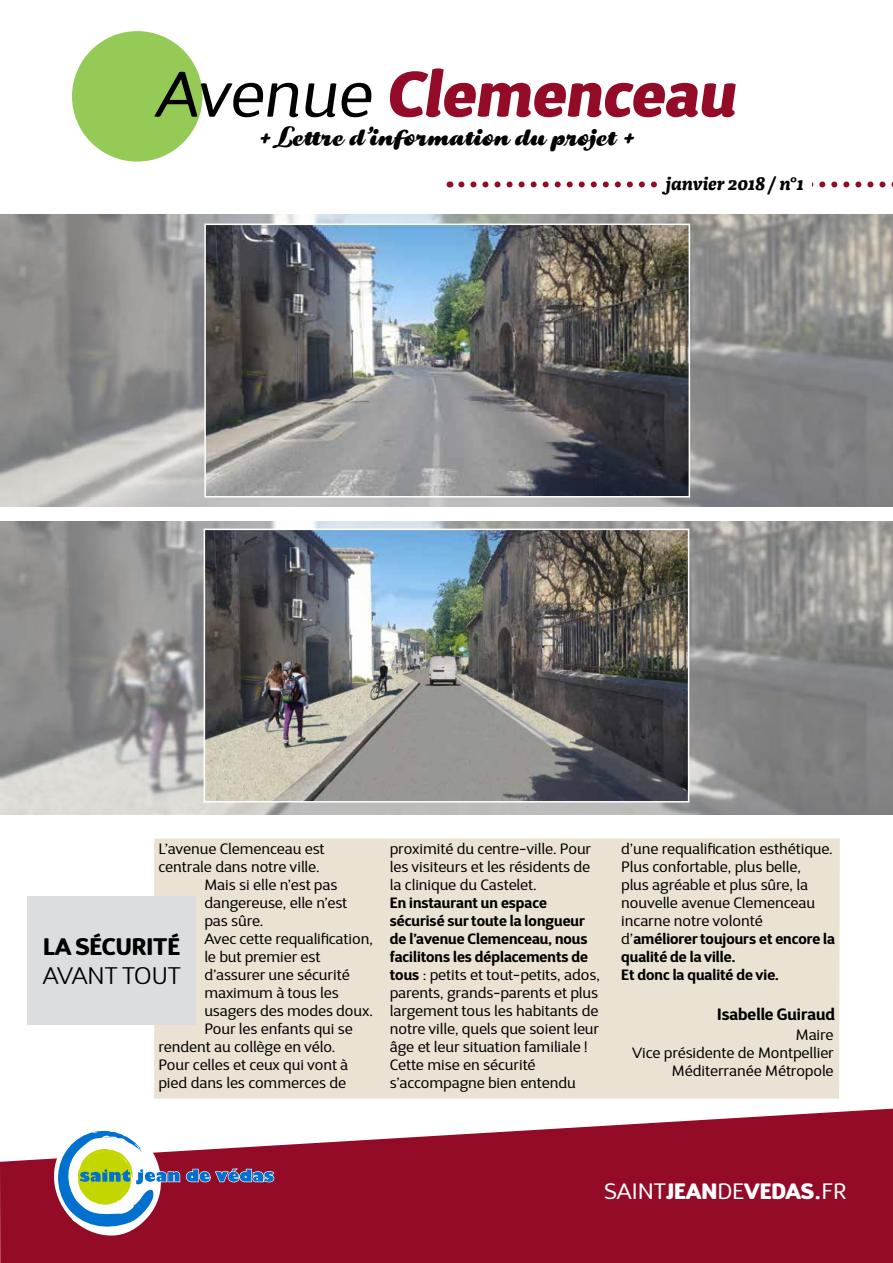
<style>
.page{position:relative;width:893px;height:1263px;background:#fff}
.page>*{position:absolute;margin:0;border:0;box-sizing:border-box;transform-origin:0 0}
.t1{font:italic 900 64.5px "D Sari";color:#930b27}
.t2{font:800 24px "D Sari";color:#000}
.t3{font:300 24px "D Sari";color:#000}
.t4{font:22.35px "D Sari";color:#fff}
.t5{font:19.5px "Bowling Script Basic";letter-spacing:.03em;color:#000}
.t6{font:italic 700 19.05px "Alda OT";color:#000}
.t7{font:700 16.5px "D Sari";color:#000}
.t8{font:15px/18px "D Sari";color:#000}
.s1{font-weight:400;color:#000}
.s2{font-weight:700}
.s3{font-weight:900}
.s4{font-size:31.8px}
</style>
<div class="page">
<div style="left:72px;top:31px;width:130px;height:131px;background:#95ca57;border-radius:50%"></div>
<img style="left:0;top:522px;width:893px;height:292px">
<img style="left:0;top:214px;width:893px;height:293px">
<img style="left:207px;top:532px;width:479px;height:267px">
<div style="left:204px;top:529px;width:485px;height:273px;border:2px solid #fff"></div>
<img style="left:207px;top:227px;width:480px;height:267px">
<div style="left:204px;top:224px;width:486px;height:273px;border:2px solid #fff"></div>
<div style="left:154px;top:838px;width:686px;height:261px;background:#eae2d2"></div>
<svg style="left:0;top:1108px;width:893px;height:155px;fill:#930b27"></svg>
<svg style="left:54px;top:1123px;width:220px;height:112px"></svg>
<svg style="left:461px;top:181px;width:432px;height:6px"></svg>
<div style="left:658px;top:171px;width:154px;height:24px;background:#fff"></div>
<div style="left:27px;top:896px;width:169px;height:129px;background:#dcddde"></div>
<h1 class="t1" style="left:154px;top:51px;width:582px"><span class="s1">Avenue</span> Clemenceau</h1>
<h3 class="t5" style="left:258px;top:126px;width:378px">+ Lettre d’information du projet +</h3>
<p class="t6" style="left:666px;top:176px;width:139px">janvier 2018 / n°1</p>
<p class="t8" style="left:158px;top:840px;width:168px">L’avenue Clemenceau est</p>
<p class="t8" style="left:158px;top:858px;width:163px">centrale dans notre ville.</p>
<p class="t8" style="left:204px;top:876px;width:134px">Mais si elle n’est pas</p>
<p class="t8" style="left:204px;top:894px;width:144px">dangereuse, elle n’est</p>
<p class="t8" style="left:204px;top:912px;width:61px">pas sûre.</p>
<p class="t8" style="left:204px;top:930px;width:170px">Avec cette requalification,</p>
<p class="t8" style="left:204px;top:948px;width:117px">le but premier est</p>
<p class="t8" style="left:204px;top:966px;width:147px">d’assurer une sécurité</p>
<p class="t8" style="left:204px;top:984px;width:136px">maximum à tous les</p>
<p class="t8" style="left:204px;top:1002px;width:170px">usagers des modes doux.</p>
<p class="t8" style="left:204px;top:1020px;width:150px">Pour les enfants qui se</p>
<p class="t8" style="left:158px;top:1038px;width:178px">rendent au collège en vélo.</p>
<p class="t8" style="left:158px;top:1056px;width:191px">Pour celles et ceux qui vont à</p>
<p class="t8" style="left:158px;top:1074px;width:189px">pied dans les commerces de</p>
<h2 class="t2" style="left:43px;top:931px;width:138px">LA SÉCURITÉ</h2>
<h2 class="t3" style="left:43px;top:961px;width:139px">AVANT TOUT</h2>
<p class="t8" style="left:390px;top:840px;width:203px;text-align:justify">proximité du centre-ville. Pour les visiteurs et les résidents de la clinique du Castelet.</p>
<p class="t8" style="left:390px;top:894px;width:211px"><span class="s2">En instaurant un espace sécurisé sur toute la longueur de l’avenue Clemenceau, nous facilitons les déplacements de tous</span> : petits et tout-petits, ados, parents, grands-parents et plus largement tous les habitants de notre ville, quels que soient leur âge et leur situation familiale !<br>Cette mise en sécurité s’accompagne bien entendu</p>
<p class="t8" style="left:621px;top:840px;width:215px">d’une requalification esthétique.<br>Plus confortable, plus belle,<br>plus agréable et plus sûre, la nouvelle avenue Clemenceau incarne notre volonté d’<span class="s2">améliorer toujours et encore la qualité de la ville.<br>Et donc la qualité de vie.</span></p>
<p class="t7" style="left:717px;top:1003px;width:119px">Isabelle Guiraud</p>
<p class="t8" style="left:632px;top:1025px;width:203px;text-align:right">Maire<br>Vice présidente de Montpellier<br>Méditerranée Métropole</p>
<h3 class="t4" style="left:604px;top:1177px;width:244px">SAINT<span class="s3">JEAN</span>DE<span class="s3">VEDAS</span><span class="s4">.</span>FR</h3>
</div>
